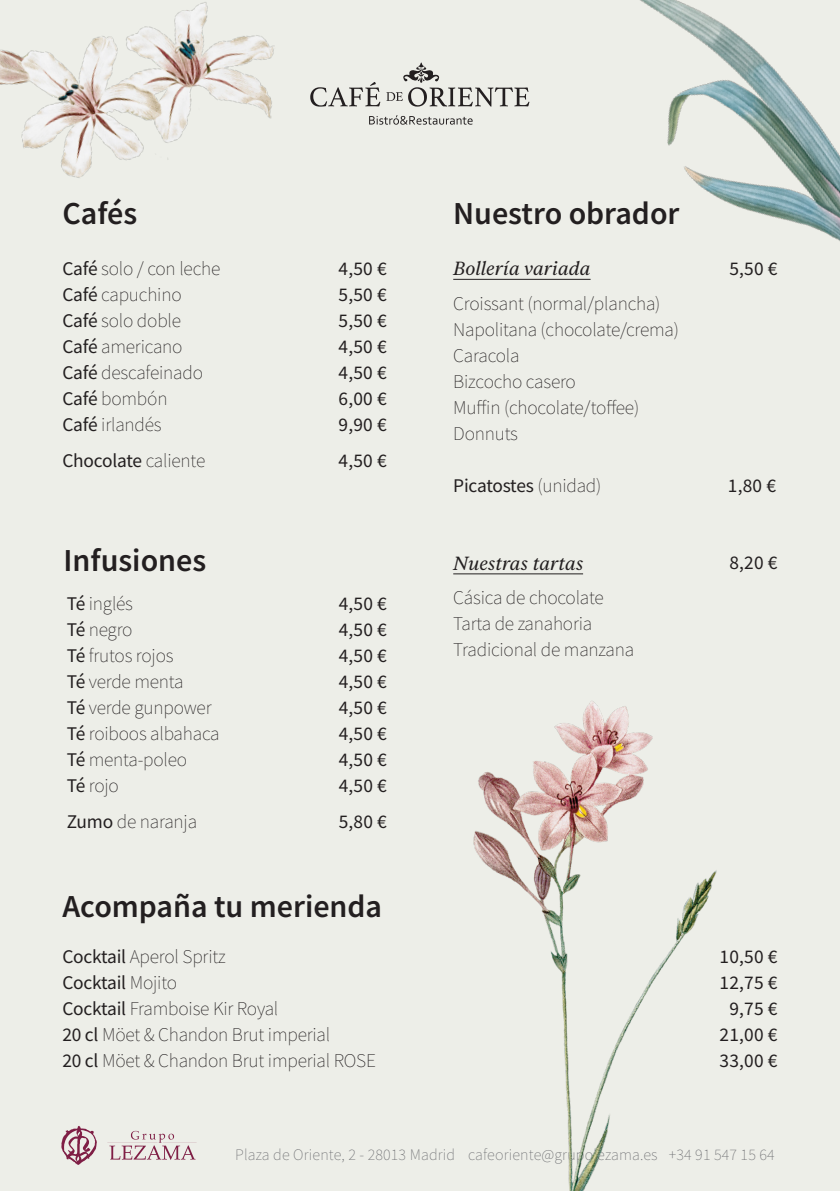
<style>
.page{position:relative;width:840px;height:1191px;background:#fff}
.page>*{position:absolute;margin:0;border:0;box-sizing:border-box;transform-origin:0 0}
.t1{font:600 32px "Source Sans Pro";color:#231f20}
.t2{font:200 19.4px/26px "Source Sans Pro";letter-spacing:-.01em;color:#231f20}
.t3{font:19.4px/36px "Source Sans Variable";letter-spacing:.01em;color:#231f20}
.t4{font:19.4px "Source Sans Pro";letter-spacing:-.01em;color:#231f20}
.t5{font:italic 19.4px "Alfred Serif Text";letter-spacing:.01em;color:#231f20}
.t6{font:16px "Source Sans Variable";letter-spacing:.01em;color:#6c6d70}
.s1{font-weight:400}
.s2{font-weight:200}
</style>
<div class="page">
<div style="left:0;top:0;width:839px;height:1191px;background:#edeee8"></div>
<svg style="left:369px;top:115px;width:103px;height:10px"></svg>
<svg style="left:310px;top:82px;width:70px;height:25px"></svg>
<svg style="left:386px;top:62px;width:143px;height:45px"></svg>
<svg style="left:109px;top:1130px;width:86px;height:29px"></svg>
<hr style="left:163px;top:1142px;width:33px;height:1px;background:#7f1e45">
<hr style="left:107px;top:1142px;width:50px;height:1px;background:#7f1e45">
<svg style="left:61px;top:1126px;width:36px;height:38px"></svg>
<img style="left:0;top:2px;width:275px;height:176px">
<img style="left:640px;top:0;width:199px;height:241px">
<hr style="left:453px;top:279px;width:137px;height:1px;background:#231f20">
<hr style="left:453px;top:573px;width:129px;height:1px;background:#231f20">
<img style="left:473px;top:701px;width:244px;height:490px">
<p class="t1" style="left:62px;top:192px;width:76px">Cafés</p>
<p class="t1" style="left:453px;top:192px;width:228px">Nuestro obrador</p>
<p class="t2" style="left:62px;top:255px;width:159px"><span class="s1">Café</span> solo / con leche</p>
<p class="t2" style="left:62px;top:281px;width:121px"><span class="s1">Café</span> capuchino</p>
<p class="t2" style="left:62px;top:307px;width:120px"><span class="s1">Café</span> solo doble</p>
<p class="t2" style="left:62px;top:333px;width:121px"><span class="s1">Café</span> americano</p>
<p class="t2" style="left:62px;top:359px;width:142px"><span class="s1">Café</span> descafeinado</p>
<p class="t2" style="left:62px;top:385px;width:106px"><span class="s1">Café</span> bombón</p>
<p class="t2" style="left:62px;top:411px;width:101px"><span class="s1">Café</span> irlandés</p>
<p class="t4" style="left:62px;top:448px;width:144px">Chocolate <span class="s2">caliente</span></p>
<p class="t1" style="left:63px;top:539px;width:144px">Infusiones</p>
<p class="t2" style="left:67px;top:590px;width:68px"><span class="s1">Té</span> inglés</p>
<p class="t2" style="left:67px;top:616px;width:67px"><span class="s1">Té</span> negro</p>
<p class="t2" style="left:67px;top:642px;width:108px"><span class="s1">Té</span> frutos rojos</p>
<p class="t2" style="left:67px;top:668px;width:118px"><span class="s1">Té</span> verde menta</p>
<p class="t2" style="left:67px;top:694px;width:146px"><span class="s1">Té</span> verde gunpower</p>
<p class="t2" style="left:67px;top:720px;width:154px"><span class="s1">Té</span> roiboos albahaca</p>
<p class="t2" style="left:67px;top:746px;width:122px"><span class="s1">Té</span> menta-poleo</p>
<p class="t2" style="left:67px;top:772px;width:54px"><span class="s1">Té</span> rojo</p>
<p class="t2" style="left:67px;top:808px;width:132px"><span class="s1">Zumo</span> de naranja</p>
<p class="t3" style="left:338px;top:251px;width:50px">4,50 €</p>
<p class="t3" style="left:338px;top:277px;width:50px">5,50 €</p>
<p class="t3" style="left:338px;top:303px;width:50px">5,50 €</p>
<p class="t3" style="left:338px;top:329px;width:50px">4,50 €</p>
<p class="t3" style="left:338px;top:355px;width:50px">4,50 €</p>
<p class="t3" style="left:338px;top:381px;width:50px">6,00 €</p>
<p class="t3" style="left:338px;top:407px;width:50px">9,90 €<br>4,50 €</p>
<p class="t3" style="left:338px;top:585px;width:50px">4,50 €</p>
<p class="t3" style="left:338px;top:611px;width:50px">4,50 €</p>
<p class="t3" style="left:338px;top:637px;width:50px">4,50 €</p>
<p class="t3" style="left:338px;top:663px;width:50px">4,50 €</p>
<p class="t3" style="left:338px;top:689px;width:50px">4,50 €</p>
<p class="t3" style="left:338px;top:715px;width:50px">4,50 €</p>
<p class="t3" style="left:338px;top:741px;width:50px">4,50 €</p>
<p class="t3" style="left:338px;top:767px;width:50px">4,50 €</p>
<p class="t3" style="left:338px;top:803px;width:50px">5,80 €</p>
<p class="t1" style="left:62px;top:885px;width:321px">Acompaña tu merienda</p>
<p class="t2" style="left:62px;top:943px;width:165px"><span class="s1">Cocktail</span> Aperol Spritz</p>
<p class="t4" style="left:62px;top:970px;width:116px">Cocktail <span class="s2">Mojito</span></p>
<p class="t2" style="left:62px;top:995px;width:217px"><span class="s1">Cocktail</span> Framboise Kir Royal</p>
<p class="t2" style="left:62px;top:1021px;width:269px"><span class="s1">20 cl</span> Möet &amp; Chandon Brut imperial</p>
<p class="t2" style="left:62px;top:1047px;width:315px"><span class="s1">20 cl</span> Möet &amp; Chandon Brut imperial ROSE</p>
<p class="t5" style="left:453px;top:257px;width:139px">Bollería variada</p>
<p class="t3" style="left:729px;top:251px;width:50px">5,50 €</p>
<p class="t2" style="left:453px;top:290px;width:209px">Croissant (normal/plancha)</p>
<p class="t2" style="left:453px;top:316px;width:227px">Napolitana (chocolate/crema)<br>Caracola</p>
<p class="t2" style="left:453px;top:368px;width:124px">Bizcocho casero</p>
<p class="t2" style="left:453px;top:394px;width:187px">Muffin (chocolate/toffee)</p>
<p class="t2" style="left:453px;top:420px;width:66px">Donnuts</p>
<p class="t4" style="left:453px;top:473px;width:150px">Picatostes <span class="s2">(unidad)</span></p>
<p class="t5" style="left:453px;top:552px;width:131px">Nuestras tartas</p>
<p class="t2" style="left:453px;top:584px;width:152px">Cásica de chocolate</p>
<p class="t2" style="left:453px;top:610px;width:140px">Tarta de zanahoria</p>
<p class="t2" style="left:453px;top:636px;width:182px">Tradicional de manzana</p>
<p class="t3" style="left:727px;top:468px;width:50px">1,80 €</p>
<p class="t3" style="left:729px;top:545px;width:50px">8,20 €</p>
<p class="t3" style="left:719px;top:938px;width:59px">10,50 €</p>
<p class="t3" style="left:719px;top:964px;width:59px">12,75 €</p>
<p class="t3" style="left:729px;top:990px;width:50px">9,75 €</p>
<p class="t3" style="left:719px;top:1016px;width:59px">21,00 €</p>
<p class="t3" style="left:719px;top:1042px;width:59px">33,00 €</p>
<p class="t6" style="left:235px;top:1144px;width:221px">Plaza de Oriente, 2 - 28013 Madrid</p>
<p class="t6" style="left:468px;top:1144px;width:191px">cafeoriente@grupolezama.es</p>
<p class="t6" style="left:668px;top:1144px;width:107px">+34 91 547 15 64</p>
</div>
